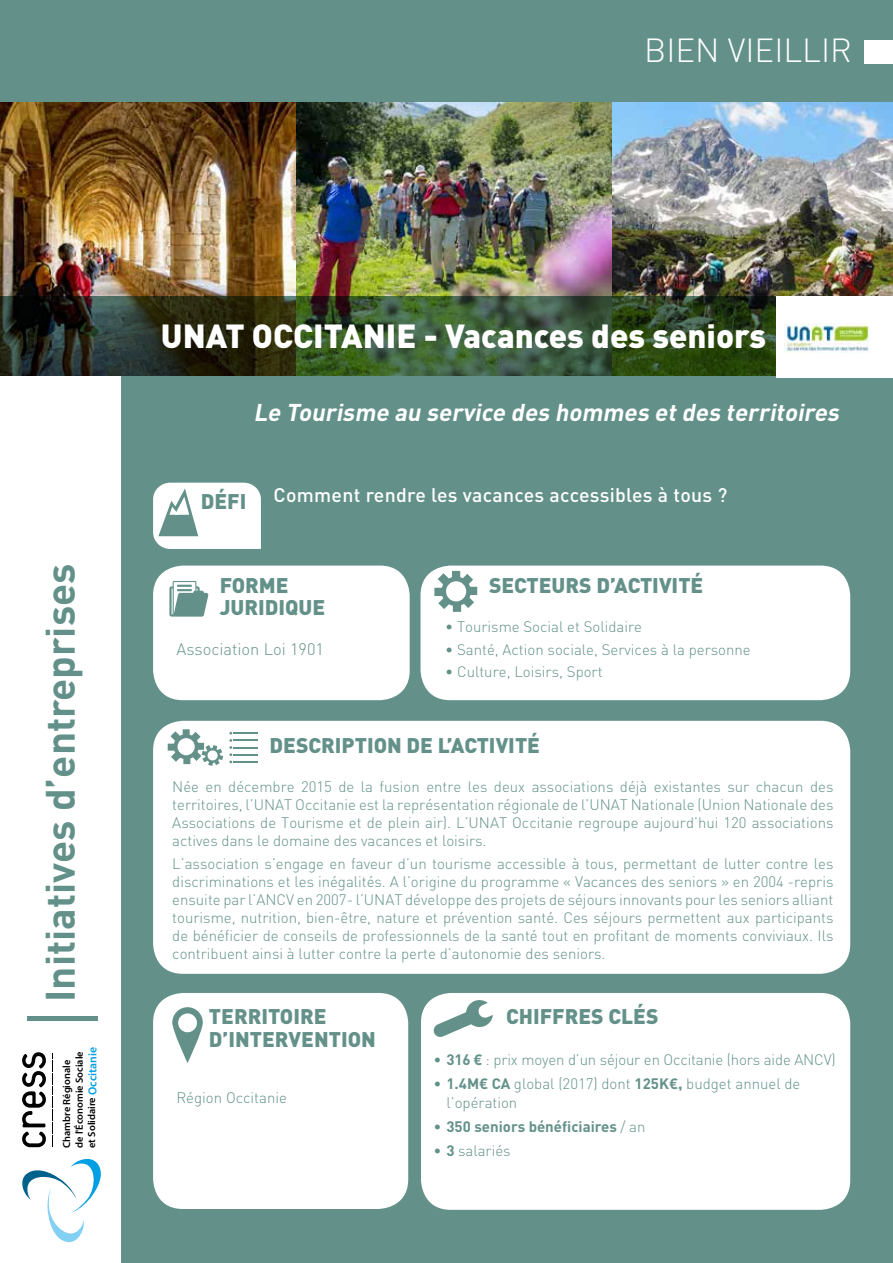
<style>
.page{position:relative;width:893px;height:1263px;background:#fff}
.page>*{position:absolute;margin:0;border:0;box-sizing:border-box;transform-origin:0 0}
.t1{font:700 40.5px "DIN";color:#639189}
.t2{font:900 33px "DIN";color:#fff}
.t3{font:300 33px "DIN";color:#fff}
.t4{font:italic 700 24px "DIN";color:#fff}
.t5{font:900 21px/22.5px "DIN";color:#639189}
.t6{font:500 19.5px "DIN";letter-spacing:.015em;color:#fff}
.t7{font:300 16.5px "DIN";color:#639189}
.t8{font:300 15px/18px "DIN";color:#639189;text-align:justify}
.t9{font:700 15px "DIN";color:#639189}
.t10{font:600 11.7px "Myriad Pro";color:#009fe3}
.t11{font:600 10.35px/12.5px "Myriad Pro";color:#000}
.s1{font-weight:700}
.s2{font-family:"Simplon BP";font-weight:700}
.s3{font-weight:300}
</style>
<div class="page">
<div style="left:0;top:0;width:893px;height:368px;background:#639189"></div>
<div style="left:122px;top:375px;width:771px;height:888px;background:#639189"></div>
<img style="left:0;top:103px;width:296px;height:193px">
<img style="left:296px;top:103px;width:317px;height:193px">
<img style="left:613px;top:103px;width:280px;height:193px">
<div style="left:153px;top:566px;width:257px;height:134px;background:#fff;border-radius:30px"></div>
<div style="left:420px;top:566px;width:430px;height:134px;background:#fff;border-radius:30px"></div>
<div style="left:153px;top:721px;width:697px;height:253px;background:#fff;border-radius:30px"></div>
<div style="left:153px;top:993px;width:255px;height:216px;background:#fff;border-radius:30px"></div>
<svg style="left:172px;top:1007px;width:31px;height:56px"></svg>
<div style="left:178px;top:1013px;width:19px;height:19px;background:#fff;border-radius:50%"></div>
<div style="left:421px;top:993px;width:429px;height:217px;background:#fff;border-radius:30px"></div>
<svg style="left:433px;top:1000px;width:60px;height:37px"></svg>
<svg style="left:434px;top:571px;width:43px;height:41px"></svg>
<svg style="left:168px;top:729px;width:55px;height:37px"></svg>
<div style="left:865px;top:40px;width:28px;height:24px;background:#fff"></div>
<svg style="left:153px;top:483px;width:108px;height:66px;background:#e7eeed"></svg>
<svg style="left:229px;top:732px;width:28px;height:31px"></svg>
<div style="left:27px;top:1016px;width:71px;height:5px;background:#639189"></div>
<svg style="left:169px;top:581px;width:39px;height:36px"></svg>
<svg style="left:22px;top:1159px;width:79px;height:84px"></svg>
<svg style="left:52px;top:1053px;width:1px;height:94px"></svg>
<svg style="left:22px;top:1052px;width:24px;height:95px"></svg>
<svg style="left:0;top:296px;width:777px;height:80px;background:#304326"></svg>
<div style="left:777px;top:296px;width:116px;height:81px;background:#fff"></div>
<img style="left:784px;top:323px;width:86px;height:29px">
<h2 class="t3" style="left:644px;top:30px;width:209px">BIEN VIEILLIR</h2>
<h2 class="t2" style="left:161px;top:314px;width:607px">UNAT OCCITANIE - Vacances des seniors</h2>
<h1 class="t1" style="left:34px;top:1002px;width:440px;rotate:-90deg">Initiatives d’entreprises</h1>
<h3 class="t4" style="left:253px;top:397px;width:592px">Le Tourisme au service des hommes etdes territoires</h3>
<h3 class="t5" style="left:201px;top:489px;width:47px">DÉFI</h3>
<h3 class="t6" style="left:274px;top:482px;width:455px">Comment rendre les vacances accessibles à tous ?</h3>
<h3 class="t5" style="left:220px;top:573px;width:107px">FORME<br>JURIDIQUE</h3>
<h3 class="t5" style="left:489px;top:573px;width:216px">SECTEURS D’ACTIVITÉ</h3>
<p class="t7" style="left:176px;top:639px;width:149px">Association Loi 1901</p>
<p class="t8" style="left:445px;top:618px;width:199px">• Tourisme Social et Solidaire</p>
<p class="t8" style="left:445px;top:640px;width:307px">• Santé, Action sociale, Services à la personne</p>
<p class="t8" style="left:445px;top:662px;width:159px">• Culture, Loisirs, Sport</p>
<h3 class="t5" style="left:270px;top:733px;width:272px">DESCRIPTION DE L’ACTIVITÉ</h3>
<p class="t8" style="left:172px;top:778px;width:663px">Née en décembre 2015 de la fusion entre les deux associations déjà existantes sur chacun des territoires, l’UNAT Occitanie est la représentation régionale de l’UNAT Nationale (Union Nationale des Associations de Tourisme et de plein air). L’UNAT Occitanie regroupe aujourd’hui 120 associations actives dans le domaine des vacances et loisirs.</p>
<p class="t8" style="left:172px;top:854px;width:663px">L’association s’engage en faveur d’un tourisme accessible à tous, permettant de lutter contre les discriminations et les inégalités. A l’origine du programme « Vacances des seniors » en 2004 -repris ensuite par l’ANCV en 2007- l’UNAT développe des projets de séjours innovants pour les seniors alliant tourisme, nutrition, bien-être, nature et prévention santé. Ces séjours permettent aux participants de bénéficier de conseils de professionnels de la santé tout en profitant de moments conviviaux. Ils contribuent ainsi à lutter contre la perte d’autonomie des seniors.</p>
<h3 class="t5" style="left:506px;top:1004px;width:154px">CHIFFRES CLÉS</h3>
<h3 class="t5" style="left:209px;top:1004px;width:168px">TERRITOIRE<br>D’INTERVENTION</h3>
<p class="t10" style="left:85px;top:1095px;width:49px;rotate:-90deg">Occitanie</p>
<p class="t11" style="left:60px;top:1148px;width:98px;rotate:-90deg">Chambre Régionale de l'Économie Sociale et Solidaire</p>
<p class="t8" style="left:434px;top:1050px;width:404px"><span class="s1">• 316</span> <span class="s2">€</span> : prix moyen d’un séjour en Occitanie (hors aide ANCV)</p>
<p class="t8" style="left:446px;top:1073px;width:355px;line-height:19.5px;text-indent:-13px"><span class="s1">• 1.4M</span><span class="s2">€</span> <span class="s1">CA</span> global (2017) dont <span class="s1">125K</span><span class="s2">€,</span> budget annuel de l’opération</p>
<p class="t9" style="left:434px;top:1116px;width:213px">• 350 seniors bénéficiaires <span class="s3">/ an</span></p>
<p class="t8" style="left:434px;top:1141px;width:78px"><span class="s1">• 3</span> salariés</p>
<p class="t8" style="left:176px;top:1088px;width:112px">Région Occitanie</p>
</div>
